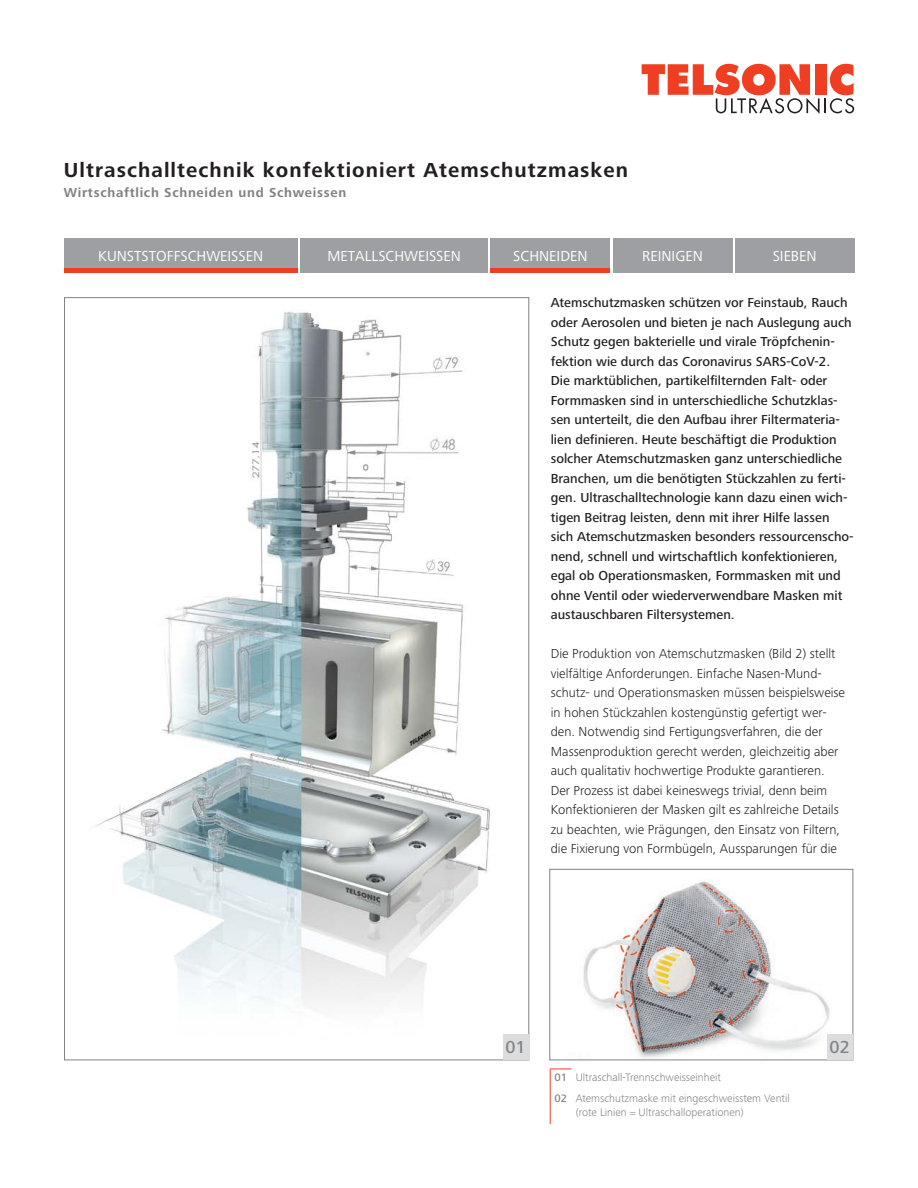
<style>
.page{position:relative;width:918px;height:1188px;background:#fff}
.page>*{position:absolute;margin:0;border:0;box-sizing:border-box;transform-origin:0 0}
.Haupttitel_black{font:700 21px "Frutiger Next LTW1 G";letter-spacing:.05em;color:#231f20}
.t1{font:500 18px "Frutiger Next LTW1 G";color:#808285}
.Portfoliotitel{font:15px "Frutiger Next LTW1 G";color:#fff}
.Lauftext_9_13pt__med{font:500 13.5px/19.5px "Frutiger Next LTW1 G";color:#231f20}
.Lauftext_9_13pt{font:300 13.5px/19.5px "Frutiger Next LTW1 G";color:#231f20}
.Subtitel_grau{font:700 13.5px "Frutiger Next LTW1 G";letter-spacing:.05em;color:#808285}
.Legende_7_5_9pt{font:300 11.25px "Frutiger Next LTW1 G";color:#808285}
.Legende_7_5_9pt__med{font:500 11.25px "Frutiger Next LTW1 G";color:#808285}
</style>
<div class="page">
<div style="left:64px;top:239px;width:234px;height:34px;background:#9d9fa2"></div>
<div style="left:301px;top:239px;width:187px;height:34px;background:#9d9fa2"></div>
<div style="left:491px;top:239px;width:119px;height:34px;background:#9d9fa2"></div>
<div style="left:613px;top:239px;width:119px;height:34px;background:#9d9fa2"></div>
<div style="left:735px;top:239px;width:119px;height:34px;background:#9d9fa2"></div>
<hr style="left:64px;top:269px;width:234px;height:4px;background:#ef3e22">
<hr style="left:491px;top:269px;width:119px;height:4px;background:#ef3e22">
<svg style="left:550px;top:1069px;width:21px;height:21px"></svg>
<hr style="left:550px;top:1090px;width:1px;height:34px;background:#ef3e22">
<svg style="left:642px;top:64px;width:212px;height:50px"></svg>
<svg style="left:549px;top:869px;width:305px;height:192px"></svg>
<img style="left:94px;top:311px;width:396px;height:693px">
<div style="left:827px;top:1034px;width:26px;height:26px;background:#dcdddf"></div>
<div style="left:503px;top:1034px;width:25px;height:26px;background:#dcdddf"></div>
<p class="Haupttitel_black" style="left:64px;top:158px;width:566px">Ultraschalltechnik konfektioniert Atemschutzmasken</p>
<p class="Subtitel_grau" style="left:64px;top:184px;width:284px">Wirtschaftlich Schneiden und Schweissen</p>
<p class="Portfoliotitel" style="left:98px;top:248px;width:166px">KUNSTSTOFFSCHWEISSEN</p>
<p class="Portfoliotitel" style="left:328px;top:248px;width:135px">METALLSCHWEISSEN</p>
<p class="Portfoliotitel" style="left:513px;top:248px;width:76px">SCHNEIDEN</p>
<p class="Portfoliotitel" style="left:642px;top:248px;width:62px">REINIGEN</p>
<p class="Portfoliotitel" style="left:773px;top:248px;width:45px">SIEBEN</p>
<p class="Lauftext_9_13pt__med" style="left:551px;top:294px;width:304px">Atemschutzmasken schützen vor Feinstaub, Rauch oder Aerosolen und bieten je nach Auslegung auch Schutz gegen bakterielle und virale Tröpfchenin&shy;fektion wie durch das Coronavirus SARS-CoV-2.<br>Die marktüblichen, partikelfilternden Falt- oder Formmasken sind in unterschiedliche Schutzklas&shy;sen unterteilt, die den Aufbau ihrer Filtermateria&shy;lien definieren. Heute beschäftigt die Produktion solcher Atemschutzmasken ganz unterschiedliche Branchen, um die benötigten Stückzahlen zu ferti&shy;gen. Ultraschalltechnologie kann dazu einen wich&shy;tigen Beitrag leisten, denn mit ihrer Hilfe lassen sich Atemschutzmasken besonders ressourcenscho&shy;nend, schnell und wirtschaftlich konfektionieren, egal ob Operationsmasken, Formmasken mit und ohne Ventil oder wiederverwendbare Masken mit austauschbaren Filtersystemen.</p>
<p class="Lauftext_9_13pt" style="left:551px;top:644px;width:296px">Die Produktion von Atemschutzmasken (Bild 2) stellt vielfältige Anforderungen. Einfache Nasen-Mund&shy;schutz- und Operationsmasken müssen beispielsweise in hohen Stückzahlen kostengünstig gefertigt wer&shy;den. Notwendig sind Fertigungsverfahren, die der Massenproduktion gerecht werden, gleichzeitig aber auch qualitativ hochwertige Produkte garantieren.<br>Der Prozess ist dabei keineswegs trivial, denn beim Konfektionieren der Masken gilt es zahlreiche Details zu beachten, wie Prägungen, den Einsatz von Filtern, die Fixierung von Formbügeln, Aussparungen für die</p>
<p class="t1" style="left:506px;top:1037px;width:22px">01</p>
<p class="t1" style="left:830px;top:1037px;width:22px">02</p>
<p class="Legende_7_5_9pt__med" style="left:554px;top:1071px;width:14px">01</p>
<p class="Legende_7_5_9pt" style="left:576px;top:1071px;width:147px">Ultraschall-Trennschweisseinheit</p>
<p class="Legende_7_5_9pt__med" style="left:554px;top:1092px;width:14px">02</p>
<p class="Legende_7_5_9pt" style="left:576px;top:1092px;width:216px">Atemschutzmaske mit eingeschweisstem Ventil</p>
<p class="Legende_7_5_9pt" style="left:576px;top:1105px;width:169px">(rote Linien = Ultraschalloperationen)</p>
</div>
